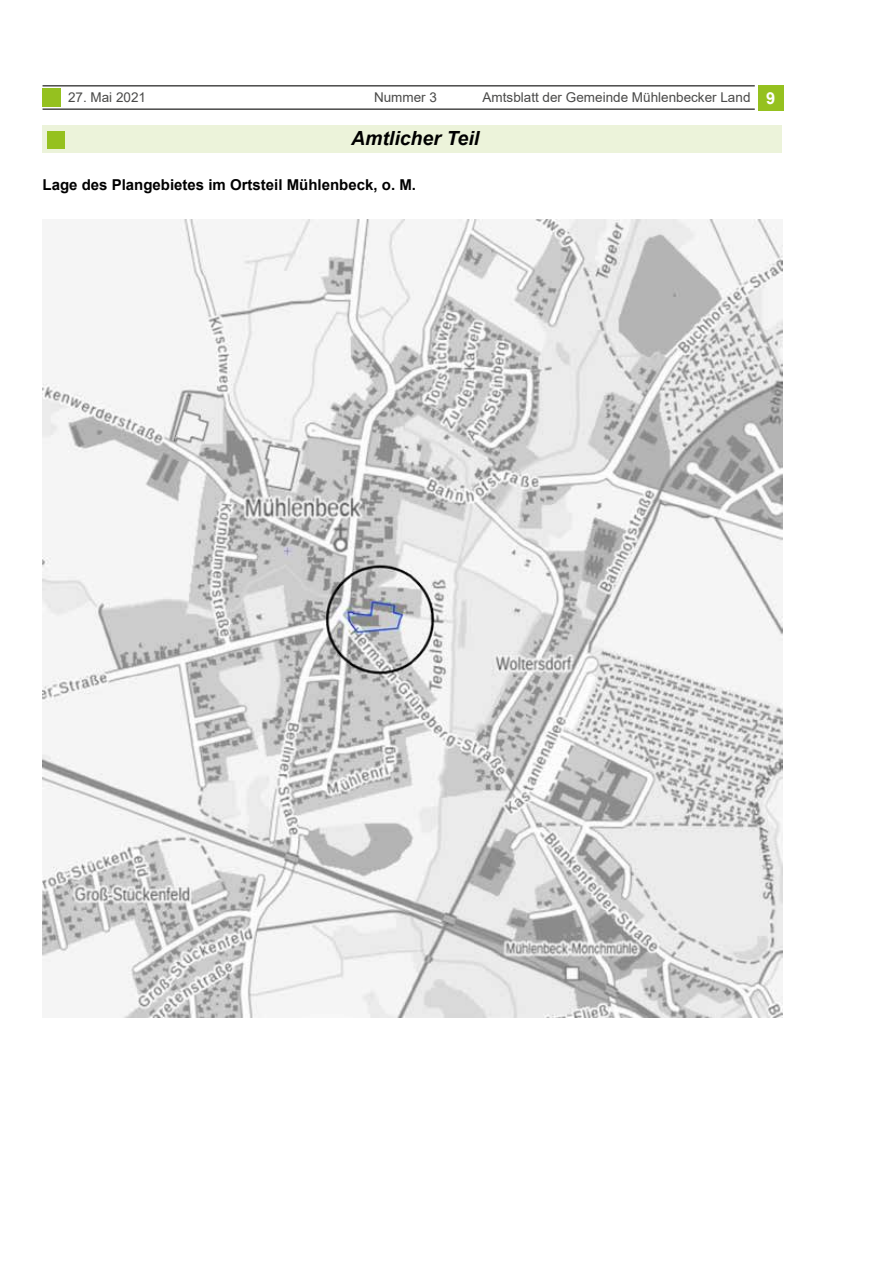
<style>
.page{position:relative;width:893px;height:1263px;background:#fff}
.page>*{position:absolute;margin:0;border:0;box-sizing:border-box;transform-origin:0 0}
.t1{font:italic 700 19.5px "Arial";color:#000}
.t2{font:700 15px "Arial";color:#000}
.t3{font:13.5px "Arial";color:#4a4a49}
.s1{font-weight:700;font-size:16.5px;color:#fff}
</style>
<div class="page">
<div style="left:758px;top:85px;width:25px;height:26px;background:#95c11f"></div>
<div style="left:43px;top:125px;width:739px;height:28px;background:#ecf3da"></div>
<div style="left:43px;top:89px;width:18px;height:18px;background:#95c11f"></div>
<hr style="left:43px;top:85px;width:712px;height:2px;background:#4a4a49">
<hr style="left:43px;top:108px;width:712px;height:2px;background:#4a4a49">
<div style="left:47px;top:132px;width:17px;height:17px;background:#95c11f"></div>
<img style="left:43px;top:219px;width:739px;height:799px">
<p class="t3" style="left:68px;top:88px;width:80px">27. Mai 2021</p>
<p class="t3" style="left:374px;top:88px;width:65px">Nummer 3</p>
<p class="t3" style="left:483px;top:88px;width:294px">Amtsblatt der Gemeinde Mühlenbecker Land <span class="s1">9</span></p>
<h1 class="t1" style="left:351px;top:125px;width:130px">Amtlicher Teil</h1>
<p class="t2" style="left:43px;top:174px;width:375px">Lage des Plangebietes im Ortsteil Mühlenbeck, o. M.</p>
</div>
